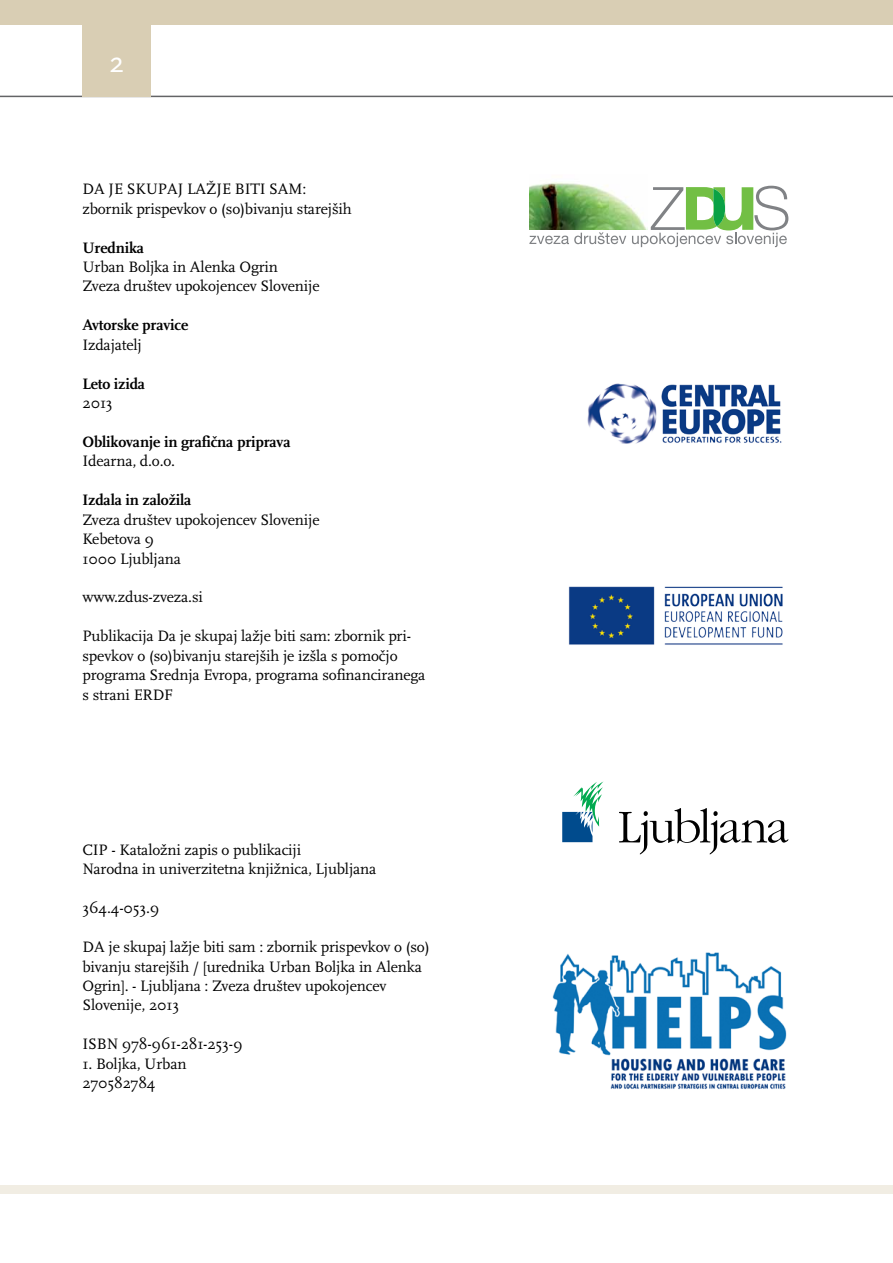
<style>
.page{position:relative;width:893px;height:1263px;background:#fff}
.page>*{position:absolute;margin:0;border:0;box-sizing:border-box;transform-origin:0 0}
.t1{font:30px "Scala Sans";color:#fff}
.t2{font:15.75px/19.5px "Scala BU regular+sc+osf";letter-spacing:-.01em;color:#000}
.t3{font:15.75px "Scala BU bold+osf";letter-spacing:-.01em;color:#000}
</style>
<div class="page">
<hr style="left:0;top:96px;width:893px;height:1px;background:#636466">
<div style="left:0;top:1185px;width:893px;height:9px;background:#f1ede3"></div>
<div style="left:82px;top:24px;width:69px;height:73px;background:#d9ceb4"></div>
<div style="left:0;top:0;width:893px;height:24px;background:#d9ceb4"></div>
<svg style="left:529px;top:232px;width:97px;height:12px"></svg>
<svg style="left:632px;top:186px;width:156px;height:61px"></svg>
<img style="left:529px;top:182px;width:119px;height:48px">
<svg style="left:562px;top:781px;width:41px;height:61px"></svg>
<svg style="left:619px;top:808px;width:169px;height:46px"></svg>
<img style="left:587px;top:383px;width:195px;height:61px">
<img style="left:568px;top:586px;width:215px;height:59px">
<img style="left:552px;top:952px;width:235px;height:138px">
<h1 class="t1" style="left:109px;top:46px;width:16px">2</h1>
<p class="t2" style="left:82px;top:180px;width:271px">DA JE SKUPAJ LAŽJE BITI SAM: zbornik prispevkov o (so)bivanju starejših</p>
<p class="t3" style="left:82px;top:239px;width:63px">Urednika</p>
<p class="t2" style="left:82px;top:257px;width:239px">Urban Boljka in Alenka Ogrin<br>Zveza društev upokojencev Slovenije</p>
<p class="t3" style="left:82px;top:316px;width:107px">Avtorske pravice</p>
<p class="t2" style="left:82px;top:335px;width:61px">Izdajatelj</p>
<p class="t3" style="left:82px;top:375px;width:64px">Leto izida</p>
<p class="t2" style="left:82px;top:393px;width:32px">2013</p>
<p class="t3" style="left:82px;top:433px;width:210px">Oblikovanje in grafična priprava</p>
<p class="t2" style="left:82px;top:452px;width:94px">Idearna, d.o.o.</p>
<p class="t3" style="left:82px;top:491px;width:110px">Izdala in založila</p>
<p class="t2" style="left:82px;top:510px;width:239px">Zveza društev upokojencev Slovenije<br>Kebetova 9<br>1000 Ljubljana</p>
<p class="t2" style="left:82px;top:588px;width:122px">www.zdus-zveza.si</p>
<p class="t2" style="left:82px;top:627px;width:344px">Publikacija Da je skupaj lažje biti sam: zbornik pri&shy;spevkov o (so)bivanju starejših je izšla s pomočjo programa Srednja Evropa, programa sofinanciranega s strani ERDF</p>
<p class="t2" style="left:82px;top:840px;width:295px">CIP - Kataložni zapis o publikaciji<br>Narodna in univerzitetna knjižnica, Ljubljana</p>
<p class="t2" style="left:82px;top:899px;width:79px">364.4-053.9</p>
<p class="t2" style="left:82px;top:937px;width:349px">DA je skupaj lažje biti sam : zbornik prispevkov o (so) bivanju starejših / [urednika Urban Boljka in Alenka Ogrin]. - Ljubljana : Zveza društev upokojencev Slovenije, 2013</p>
<p class="t2" style="left:82px;top:1035px;width:162px">ISBN 978-961-281-253-9</p>
<p class="t2" style="left:82px;top:1054px;width:106px">1. Boljka, Urban<br>270582784</p>
</div>
